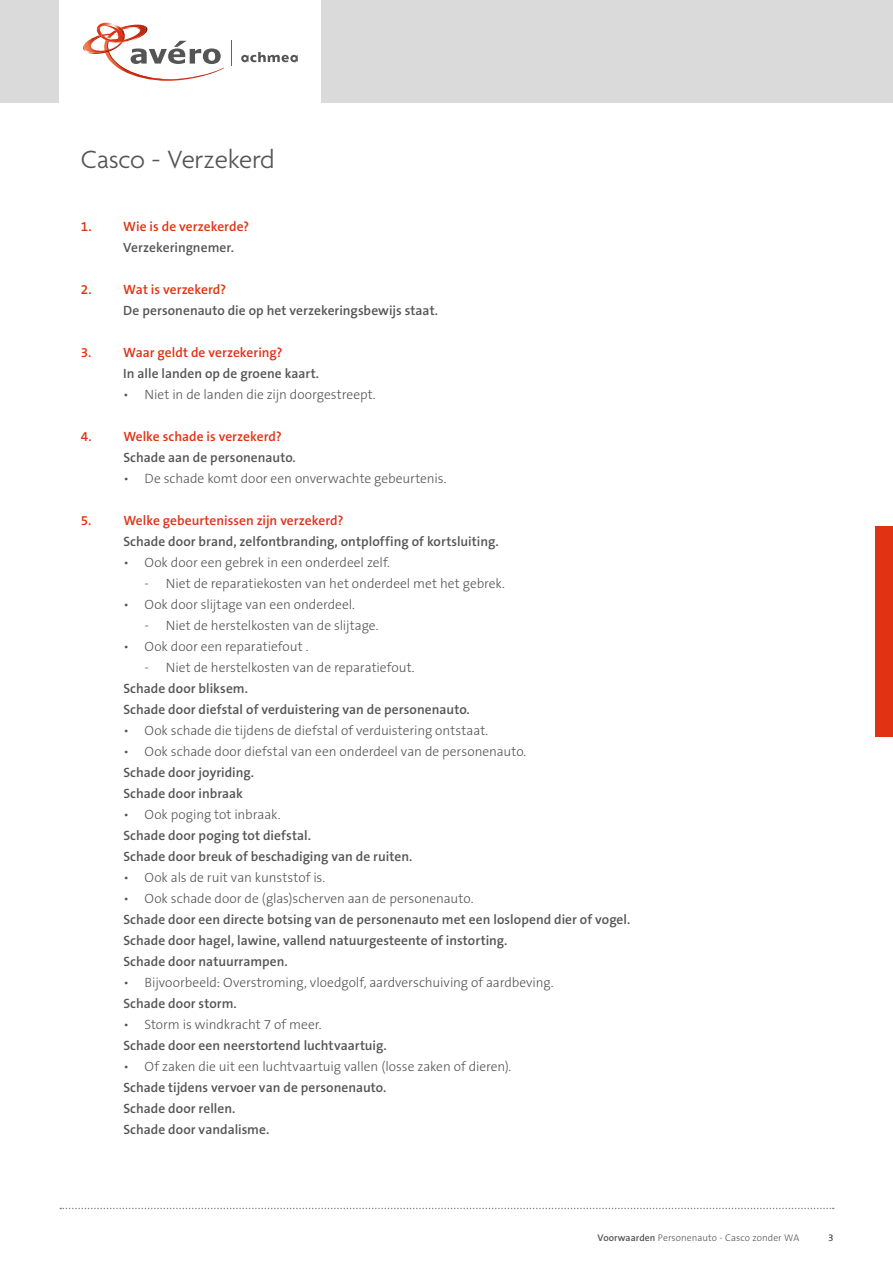
<style>
.page{position:relative;width:893px;height:1263px;background:#fff}
.page>*{position:absolute;margin:0;border:0;box-sizing:border-box;transform-origin:0 0}
.t1{font:300 27px "Agenda";color:#555}
.t2{font:300 13.5px "The Sans B3";letter-spacing:-.005em;color:#555}
.t3{font:600 13.5px/21px "The Sans B6";letter-spacing:.005em;color:#555}
.t4{font:600 13.5px "The Sans B6";color:#e13214}
.t5{font:300 9.75px "The Sans B3";letter-spacing:.005em;color:#555}
.s1{font-family:"The Sans B6";font-weight:600}
</style>
<div class="page">
<div style="left:0;top:0;width:893px;height:103px;background:#dadada"></div>
<div style="left:60px;top:0;width:261px;height:103px;background:#fff"></div>
<svg style="left:241px;top:52px;width:57px;height:10px"></svg>
<svg style="left:83px;top:22px;width:141px;height:59px"></svg>
<svg style="left:231px;top:41px;width:1px;height:25px"></svg>
<svg style="left:60px;top:1208px;width:774px;height:1px"></svg>
<div style="left:876px;top:526px;width:17px;height:211px;background:#e13214"></div>
<h1 class="t1" style="left:81px;top:145px;width:195px">Casco - Verzekerd</h1>
<p class="t4" style="left:81px;top:219px;width:170px">1. Wie is de verzekerde?</p>
<p class="t3" style="left:123px;top:238px;width:112px">Verzekeringnemer.</p>
<p class="t4" style="left:81px;top:282px;width:147px">2. Wat is verzekerd?</p>
<p class="t3" style="left:123px;top:301px;width:316px">De personenauto die op het verzekeringsbewijs staat.</p>
<p class="t4" style="left:81px;top:345px;width:203px">3. Waar geldt de verzekering?</p>
<p class="t3" style="left:123px;top:364px;width:197px">In alle landen op de groene kaart.</p>
<p class="t2" style="left:123px;top:388px;width:254px">• Niet in de landen die zijn doorgestreept.</p>
<p class="t4" style="left:81px;top:429px;width:202px">4. Welke schade is verzekerd?</p>
<p class="t3" style="left:123px;top:448px;width:174px">Schade aan de personenauto.</p>
<p class="t2" style="left:123px;top:472px;width:325px">• De schade komt door een onverwachte gebeurtenis.</p>
<p class="t4" style="left:81px;top:513px;width:264px">5. Welke gebeurtenissen zijn verzekerd?</p>
<p class="t3" style="left:123px;top:532px;width:377px">Schade door brand, zelfontbranding, ontploffing of kortsluiting.</p>
<p class="t2" style="left:123px;top:556px;width:268px">• Ook door een gebrek in een onderdeel zelf.</p>
<p class="t2" style="left:145px;top:577px;width:362px">- Niet de reparatiekosten van het onderdeel met het gebrek.</p>
<p class="t2" style="left:123px;top:598px;width:233px">• Ook door slijtage van een onderdeel.</p>
<p class="t2" style="left:145px;top:619px;width:235px">- Niet de herstelkosten van de slijtage.</p>
<p class="t2" style="left:123px;top:640px;width:187px">• Ook door een reparatiefout .</p>
<p class="t2" style="left:145px;top:661px;width:272px">- Niet de herstelkosten van de reparatiefout.</p>
<p class="t3" style="left:123px;top:679px;width:348px">Schade door bliksem.<br>Schade door diefstal of verduistering van de personenauto.</p>
<p class="t2" style="left:123px;top:724px;width:366px">• Ook schade die tijdens de diefstal of verduistering ontstaat.</p>
<p class="t2" style="left:123px;top:745px;width:404px">• Ook schade door diefstal van een onderdeel van de personenauto.</p>
<p class="t3" style="left:123px;top:763px;width:132px">Schade door joyriding.<br>Schade door inbraak</p>
<p class="t2" style="left:123px;top:808px;width:159px">• Ook poging tot inbraak.</p>
<p class="t3" style="left:123px;top:826px;width:291px">Schade door poging tot diefstal.<br>Schade door breuk of beschadiging van de ruiten.</p>
<p class="t2" style="left:123px;top:871px;width:203px">• Ook als de ruit van kunststof is.</p>
<p class="t2" style="left:123px;top:892px;width:352px">• Ook schade door de (glas)scherven aan de personenauto.</p>
<p class="t3" style="left:123px;top:910px;width:509px">Schade door een directe botsing van de personenauto met een loslopend dier of vogel.<br>Schade door hagel, lawine, vallend natuurgesteente of instorting.<br>Schade door natuurrampen.</p>
<p class="t2" style="left:123px;top:976px;width:432px">• Bijvoorbeeld: Overstroming, vloedgolf, aardverschuiving of aardbeving.</p>
<p class="t3" style="left:123px;top:994px;width:115px">Schade door storm.</p>
<p class="t2" style="left:123px;top:1018px;width:200px">• Storm is windkracht 7 of meer.</p>
<p class="t3" style="left:123px;top:1036px;width:265px">Schade door een neerstortend luchtvaartuig.</p>
<p class="t2" style="left:123px;top:1060px;width:390px">• Of zaken die uit een luchtvaartuig vallen (losse zaken of dieren).</p>
<p class="t3" style="left:123px;top:1078px;width:265px">Schade tijdens vervoer van de personenauto.<br>Schade door rellen.<br>Schade door vandalisme.</p>
<p class="t5" style="left:597px;top:1233px;width:204px"><span class="s1">Voorwaarden</span> Personenauto - Casco zonder WA</p>
<p class="t5" style="left:828px;top:1233px;width:7px">3</p>
</div>
